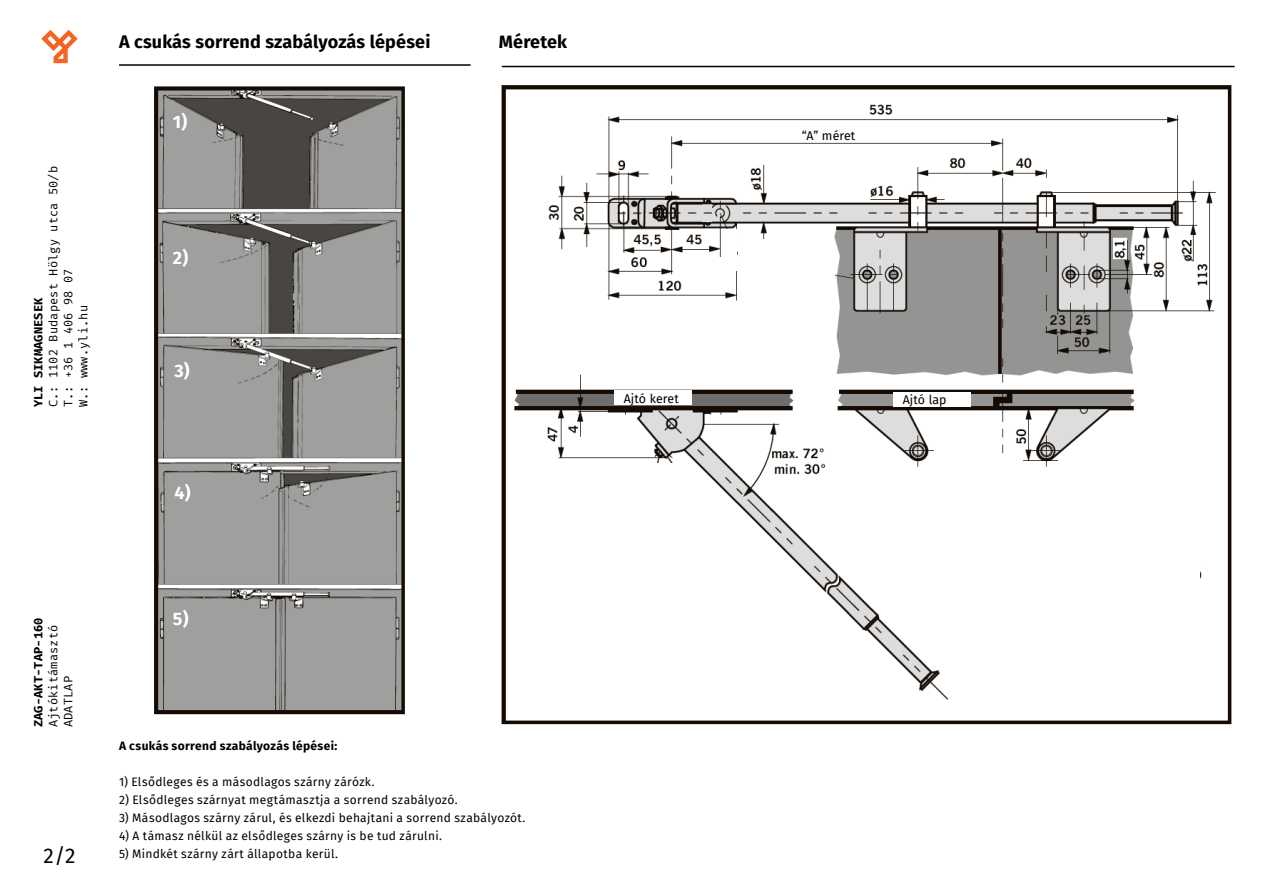
<style>
.page{position:relative;width:1263px;height:893px;background:#fff}
.page>*{position:absolute;margin:0;border:0;box-sizing:border-box;transform-origin:0 0}
.t1{font:21px "Fira Sans";color:#000}
.t2{font:700 18px "Fira Sans";letter-spacing:.01em;color:#000}
.t3{font:700 18px "Fira Sans";color:#fff}
.t4{font:12.45px "Fira Sans";letter-spacing:.01em;color:#000}
.t5{font:12px "Fira Sans";letter-spacing:.025em;color:#000}
.t6{font:12px/15px "Fira Mono";letter-spacing:.01em;color:#000}
.t7{font:700 12px "Fira Sans";letter-spacing:.025em;color:#000}
.t8{font:700 12px "Fira Mono";letter-spacing:.01em;color:#000}
</style>
<div class="page">
<svg style="left:41px;top:30px;width:37px;height:33px"></svg>
<hr style="left:502px;top:66px;width:732px;height:1px;background:#000">
<img style="left:501px;top:85px;width:731px;height:640px">
<div style="left:790px;top:127px;width:78px;height:15px;background:#fff"></div>
<div style="left:737px;top:240px;width:97px;height:49px;background:#fff"></div>
<div style="left:723px;top:229px;width:14px;height:42px;background:#fff"></div>
<div style="left:614px;top:390px;width:77px;height:15px;background:#fff"></div>
<div style="left:893px;top:392px;width:77px;height:14px;background:#fff"></div>
<div style="left:510px;top:463px;width:178px;height:75px;background:#fff"></div>
<svg style="left:651px;top:466px;width:102px;height:100px"></svg>
<div style="left:910px;top:528px;width:290px;height:76px;background:#fff"></div>
<img style="left:154px;top:86px;width:251px;height:629px">
<hr style="left:119px;top:64px;width:352px;height:2px;background:#000">
<p class="t6" style="left:47px;top:407px;width:243px;rotate:-90deg">C.: 1102 Budapest Hölgy utca 50/b<br>T.: +36 1 406 98 07<br>W.: www.yli.hu</p>
<p class="t8" style="left:30px;top:407px;width:111px;rotate:-90deg">YLI SIKMAGNESEK</p>
<h2 class="t2" style="left:119px;top:26px;width:313px">A csukás sorrend szabályozás lépései</h2>
<h2 class="t3" style="left:173px;top:107px;width:16px">1)</h2>
<h2 class="t3" style="left:173px;top:242px;width:17px">2)</h2>
<h2 class="t3" style="left:174px;top:356px;width:17px">3)</h2>
<h2 class="t3" style="left:174px;top:478px;width:18px">4)</h2>
<h2 class="t2" style="left:499px;top:26px;width:70px">Méretek</h2>
<p class="t8" style="left:30px;top:727px;width:111px;rotate:-90deg">ZAG-AKT-TAP-160</p>
<p class="t6" style="left:47px;top:727px;width:104px;rotate:-90deg">Ajtókitámasztó<br>ADATLAP</p>
<h1 class="t1" style="left:44px;top:840px;width:33px">2/2</h1>
<h2 class="t3" style="left:173px;top:604px;width:17px">5)</h2>
<p class="t7" style="left:119px;top:735px;width:220px">A csukás sorrend szabályozás lépései:</p>
<p class="t5" style="left:119px;top:773px;width:257px">1) Elsődleges és a másodlagos szárny zárózk.</p>
<p class="t5" style="left:119px;top:791px;width:340px">2) Elsődleges szárnyat megtámasztja a sorrend szabályozó.</p>
<p class="t5" style="left:119px;top:809px;width:408px">3) Másodlagos szárny zárul, és elkezdi behajtani a sorrend szabályozót.</p>
<p class="t5" style="left:119px;top:827px;width:324px">4) A támasz nélkül az elsődleges szárny is be tud zárulni.</p>
<p class="t5" style="left:119px;top:845px;width:220px">5) Mindkét szárny zárt állapotba kerül.</p>
<p class="t4" style="left:802px;top:126px;width:55px">“A” méret</p>
<p class="t4" style="left:624px;top:389px;width:57px">Ajtó keret</p>
<p class="t4" style="left:903px;top:390px;width:45px">Ajtó lap</p>
</div>
